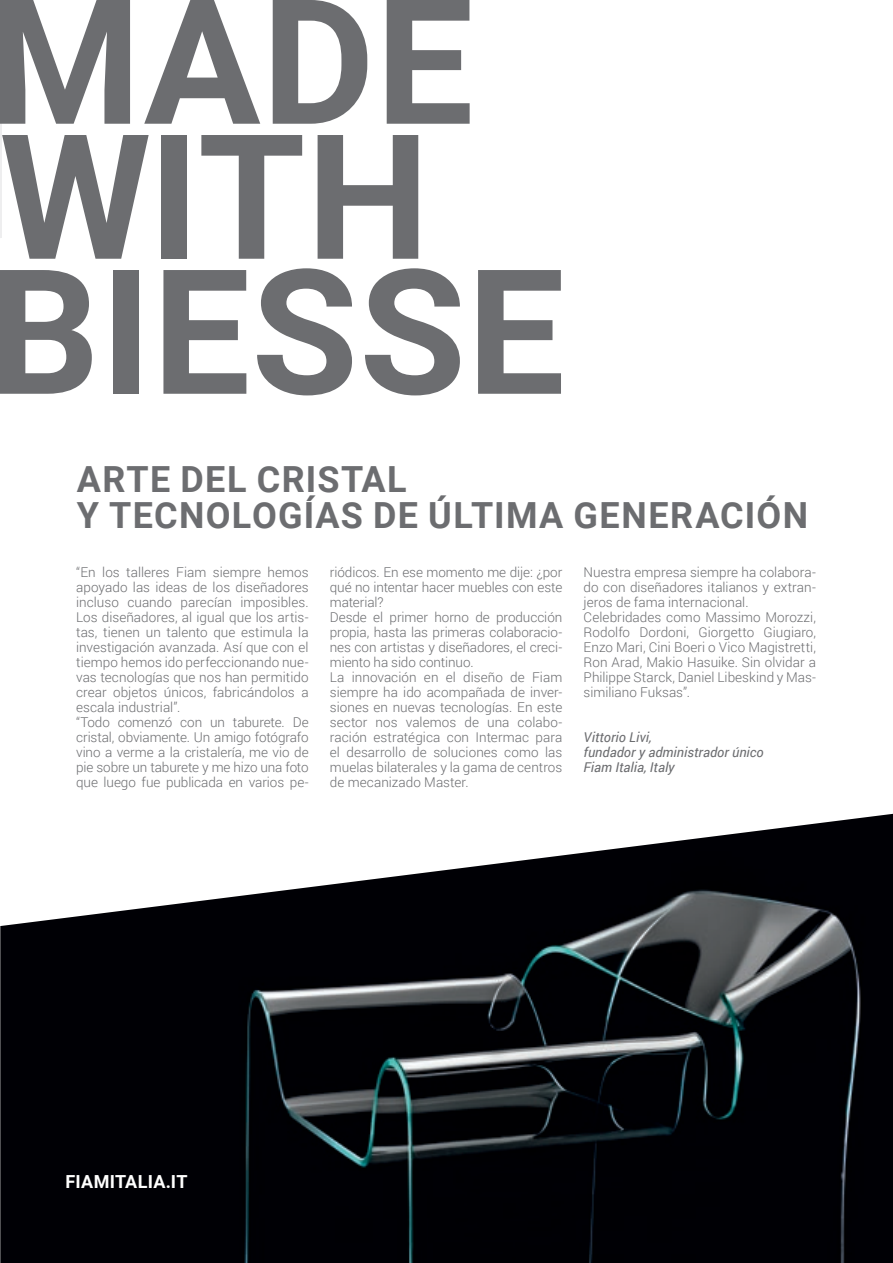
<style>
.page{position:relative;width:893px;height:1263px;background:#fff}
.page>*{position:absolute;margin:0;border:0;box-sizing:border-box;transform-origin:0 0}
.t1{font:700 174px/135px "Roboto";letter-spacing:.005em;color:#6c6d70}
.t2{font:700 36px/36px "Roboto";letter-spacing:.035em;color:#6c6d70}
.titolo_1__livello_th{font:700 18px "Roboto";letter-spacing:.015em;color:#fff}
.t3{font:300 13.5px/15px "Roboto";color:#6c6d70;text-align:justify}
.t4{font:italic 13.5px "Roboto";color:#6c6d70}
</style>
<div class="page">
<img style="left:0;top:814px;width:893px;height:449px">
<h1 class="t1" style="left:-11px;top:-12px;width:578px">MADE<br>WITH<br>BIESSE</h1>
<p class="t2" style="left:77px;top:460px;width:733px">ARTE DEL CRISTAL<br>Y TECNOLOGÍAS DE ÚLTIMA GENERACIÓN</p>
<p class="t3" style="left:76px;top:565px;width:234px">“En los talleres Fiam siempre hemos apoyado las ideas de los diseñadores incluso cuando parecían imposibles.<br>Los diseñadores, al igual que los artis&shy;tas, tienen un talento que estimula la investigación avanzada. Así que con el tiempo hemos ido perfeccionando nue&shy;vas tecnologías que nos han permitido crear objetos únicos, fabricándolos a escala industrial”.</p>
<p class="t3" style="left:76px;top:715px;width:234px">“Todo comenzó con un taburete. De cristal, obviamente. Un amigo fotógrafo vino a verme a la cristalería, me vio de pie sobre un taburete y me hizo una foto que luego fue publicada en varios pe-</p>
<p class="t3" style="left:330px;top:565px;width:234px">riódicos. En ese momento me dije: ¿por qué no intentar hacer muebles con este material?</p>
<p class="t3" style="left:330px;top:610px;width:234px">Desde el primer horno de producción propia, hasta las primeras colaboracio&shy;nes con artistas y diseñadores, el creci&shy;miento ha sido continuo.</p>
<p class="t3" style="left:330px;top:670px;width:234px">La innovación en el diseño de Fiam siempre ha ido acompañada de inver&shy;siones en nuevas tecnologías. En este sector nos valemos de una colabo&shy;ración estratégica con Intermac para el desarrollo de soluciones como las muelas bilaterales y la gama de centros de mecanizado Master.</p>
<p class="t3" style="left:584px;top:565px;width:234px">Nuestra empresa siempre ha colabora&shy;do con diseñadores italianos y extran&shy;jeros de fama internacional.</p>
<p class="t3" style="left:584px;top:610px;width:234px">Celebridades como Massimo Morozzi, Rodolfo Dordoni, Giorgetto Giugiaro, Enzo Mari, Cini Boeri o Vico Magistretti, Ron Arad, Makio Hasuike. Sin olvidar a Philippe Starck, Daniel Libeskind y Mas&shy;similiano Fuksas”.</p>
<p class="t4" style="left:584px;top:728px;width:70px">Vittorio Livi,</p>
<p class="t4" style="left:584px;top:743px;width:182px">fundador y administrador único</p>
<p class="t4" style="left:584px;top:758px;width:93px">Fiam Italia, Italy</p>
<p class="titolo_1__livello_th" style="left:65px;top:1168px;width:124px">FIAMITALIA.IT</p>
</div>
